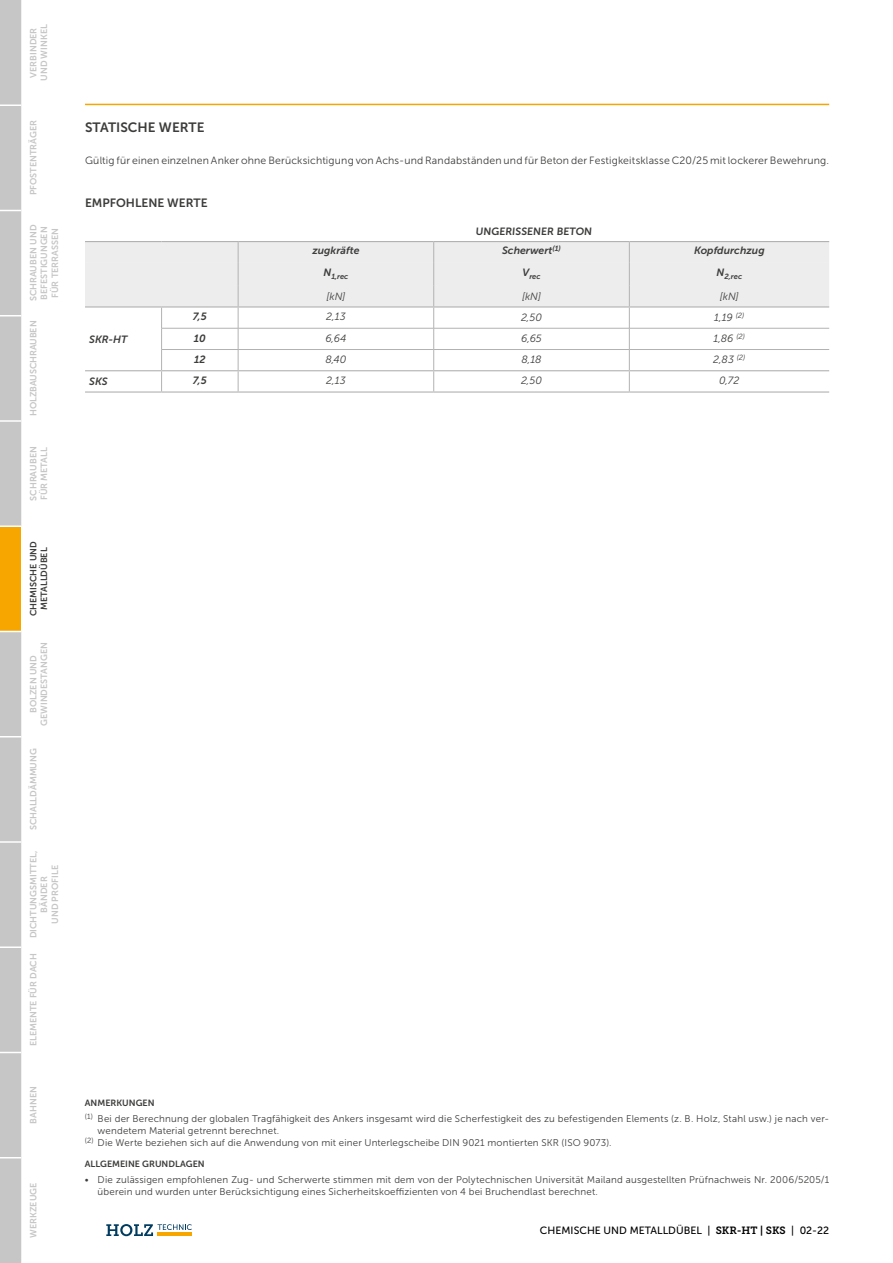
<style>
.page{position:relative;width:893px;height:1263px;background:#fff}
.page>*{position:absolute;margin:0;border:0;box-sizing:border-box;transform-origin:0 0}
.t1{font:13.5px "Museo Sans 700";color:#3c3c3b}
.t2{font:12px "Museo Sans 700";color:#3c3c3b}
.t3{font:10.5px "Museo Sans 300";letter-spacing:.015em;color:#3c3c3b}
.t4{font:italic 10.5px "Museo Sans 300";color:#3c3c3b}
.t5{font:italic 10.5px "Museo Sans 700";color:#3c3c3b}
.t6{font:10.5px "Museo Sans 500";color:#000}
.t7{font:10.5px "Museo Sans 700";color:#3c3c3b}
.t8{font:9.75px/11.7px "Museo Sans 300";letter-spacing:.02em;color:#3c3c3b}
.t9{font:9px/10.8px "Museo Sans 700";color:#c6c6c6;text-align:center}
.t10{font:9px/10.8px "Museo Sans 700";color:#3c3c3b;text-align:center}
.t11{font:italic 7.5px "Museo Sans 700";color:#3c3c3b}
.s1{font-family:"Museo Slab 700"}
</style>
<div class="page">
<svg style="left:106px;top:1224px;width:86px;height:12px"></svg>
<hr style="left:85px;top:241px;width:77px;height:1px;background:#b3b2b2">
<hr style="left:162px;top:241px;width:76px;height:1px;background:#b3b2b2">
<hr style="left:238px;top:241px;width:196px;height:1px;background:#b3b2b2">
<hr style="left:434px;top:241px;width:195px;height:1px;background:#b3b2b2">
<hr style="left:629px;top:241px;width:200px;height:1px;background:#b3b2b2">
<hr style="left:85px;top:391px;width:77px;height:2px;background:#b3b2b2">
<hr style="left:162px;top:391px;width:76px;height:2px;background:#b3b2b2">
<hr style="left:238px;top:391px;width:196px;height:2px;background:#b3b2b2">
<hr style="left:434px;top:391px;width:195px;height:2px;background:#b3b2b2">
<hr style="left:629px;top:391px;width:200px;height:2px;background:#b3b2b2">
<svg style="left:85px;top:242px;width:744px;height:149px"></svg>
<svg style="left:0;top:0;width:21px;height:1263px;background:#cac4b6"></svg>
<hr style="left:85px;top:104px;width:744px;height:1px;background:#f7a600">
<p class="t9" style="left:28px;top:81px;width:58px;rotate:-90deg">VERBINDER<br>UND WINKEL</p>
<p class="t9" style="left:28px;top:195px;width:77px;rotate:-90deg">PFOSTENTRÄGER</p>
<p class="t9" style="left:28px;top:301px;width:78px;text-align:left;rotate:-90deg">SCHRAUBEN UND<br>BEFESTIGUNGEN<br>FÜR TERRASSEN</p>
<p class="t9" style="left:28px;top:416px;width:97px;rotate:-90deg">HOLZBAUSCHRAUBEN</p>
<p class="t9" style="left:28px;top:501px;width:56px;text-align:left;rotate:-90deg">SCHRAUBEN<br>FÜR METALL</p>
<p class="t10" style="left:28px;top:616px;width:76px;rotate:-90deg">CHEMISCHE UND<br>METALLDÜBEL</p>
<p class="t9" style="left:28px;top:726px;width:85px;rotate:-90deg">BOLZEN UND<br>GEWINDESTANGEN</p>
<p class="t9" style="left:28px;top:830px;width:84px;rotate:-90deg">SCHALLDÄMMUNG</p>
<p class="t9" style="left:28px;top:938px;width:89px;rotate:-90deg">DICHTUNGSMITTEL,<br>BÄNDER<br>UND PROFILE</p>
<p class="t9" style="left:28px;top:1046px;width:94px;rotate:-90deg">ELEMENTE FÜR DACH</p>
<p class="t9" style="left:28px;top:1124px;width:39px;rotate:-90deg">BAHNEN</p>
<p class="t9" style="left:28px;top:1238px;width:56px;rotate:-90deg">WERKZEUGE</p>
<h1 class="t1" style="left:85px;top:119px;width:121px">STATISCHE WERTE</h1>
<p class="t3" style="left:85px;top:154px;width:746px">Gültig für einen einzelnen Anker ohne Berücksichtigung von Achs-und Randabständen und für Beton der Festigkeitsklasse C20/25 mit lockerer Bewehrung.</p>
<p class="t2" style="left:85px;top:196px;width:124px">EMPFOHLENE WERTE</p>
<p class="t7" style="left:475px;top:225px;width:119px">UNGERISSENER BETON</p>
<p class="t5" style="left:312px;top:245px;width:49px">zugkräfte</p>
<p class="t5" style="left:502px;top:245px;width:60px">Scherwert<sup>(1)</sup></p>
<p class="t5" style="left:694px;top:245px;width:72px">Kopfdurchzug</p>
<p class="t11" style="left:323px;top:272px;width:26px"><sup>N</sup>1,rec</p>
<p class="t11" style="left:523px;top:272px;width:19px"><sup>V</sup>rec</p>
<p class="t11" style="left:717px;top:272px;width:27px"><sup>N</sup>2,rec</p>
<p class="t4" style="left:326px;top:291px;width:21px">[kN]</p>
<p class="t4" style="left:522px;top:291px;width:21px">[kN]</p>
<p class="t4" style="left:720px;top:291px;width:21px">[kN]</p>
<p class="t5" style="left:89px;top:333px;width:40px">SKR-HT</p>
<p class="t5" style="left:193px;top:311px;width:15px">7,5</p>
<p class="t4" style="left:326px;top:311px;width:21px">2,13</p>
<p class="t4" style="left:521px;top:312px;width:23px">2,50</p>
<p class="t4" style="left:714px;top:312px;width:32px">1,19 <sup>(2)</sup></p>
<p class="t5" style="left:194px;top:333px;width:13px">10</p>
<p class="t4" style="left:325px;top:333px;width:23px">6,64</p>
<p class="t4" style="left:521px;top:333px;width:22px">6,65</p>
<p class="t4" style="left:713px;top:333px;width:33px">1,86 <sup>(2)</sup></p>
<p class="t5" style="left:194px;top:354px;width:13px">12</p>
<p class="t4" style="left:325px;top:354px;width:23px">8,40</p>
<p class="t4" style="left:521px;top:354px;width:22px">8,18</p>
<p class="t4" style="left:713px;top:354px;width:34px">2,83 <sup>(2)</sup></p>
<p class="t5" style="left:89px;top:376px;width:20px">SKS</p>
<p class="t5" style="left:193px;top:375px;width:15px">7,5</p>
<p class="t4" style="left:326px;top:375px;width:21px">2,13</p>
<p class="t4" style="left:521px;top:375px;width:23px">2,50</p>
<p class="t4" style="left:719px;top:375px;width:22px">0,72</p>
<p class="t10" style="left:85px;top:1098px;width:71px">ANMERKUNGEN</p>
<p class="t8" style="left:85px;top:1113px;width:746px"><sup>(1)</sup> Bei der Berechnung der globalen Tragfähigkeit des Ankers insgesamt wird die Scherfestigkeit des zu befestigenden Elements (z. B. Holz, Stahl usw.) je nach ver-</p>
<p class="t8" style="left:98px;top:1125px;width:183px">wendetem Material getrennt berechnet.</p>
<p class="t8" style="left:85px;top:1136px;width:528px"><sup>(2)</sup> Die Werte beziehen sich auf die Anwendung von mit einer Unterlegscheibe DIN 9021 montierten SKR (ISO 9073).</p>
<p class="t10" style="left:85px;top:1159px;width:121px">ALLGEMEINE GRUNDLAGEN</p>
<p class="t8" style="left:98px;top:1174px;width:733px;text-indent:-13px">• Die zulässigen empfohlenen Zug- und Scherwerte stimmen mit dem von der Polytechnischen Universität Mailand ausgestellten Prüfnachweis Nr. 2006/5205/1 überein und wurden unter Berücksichtigung eines Sicherheitskoeffizienten von 4 bei Bruchendlast berechnet.</p>
<p class="t6" style="left:540px;top:1225px;width:291px">CHEMISCHE UND METALLDÜBEL | <span class="s1">SKR-HT | SKS</span> | 02-22</p>
</div>
